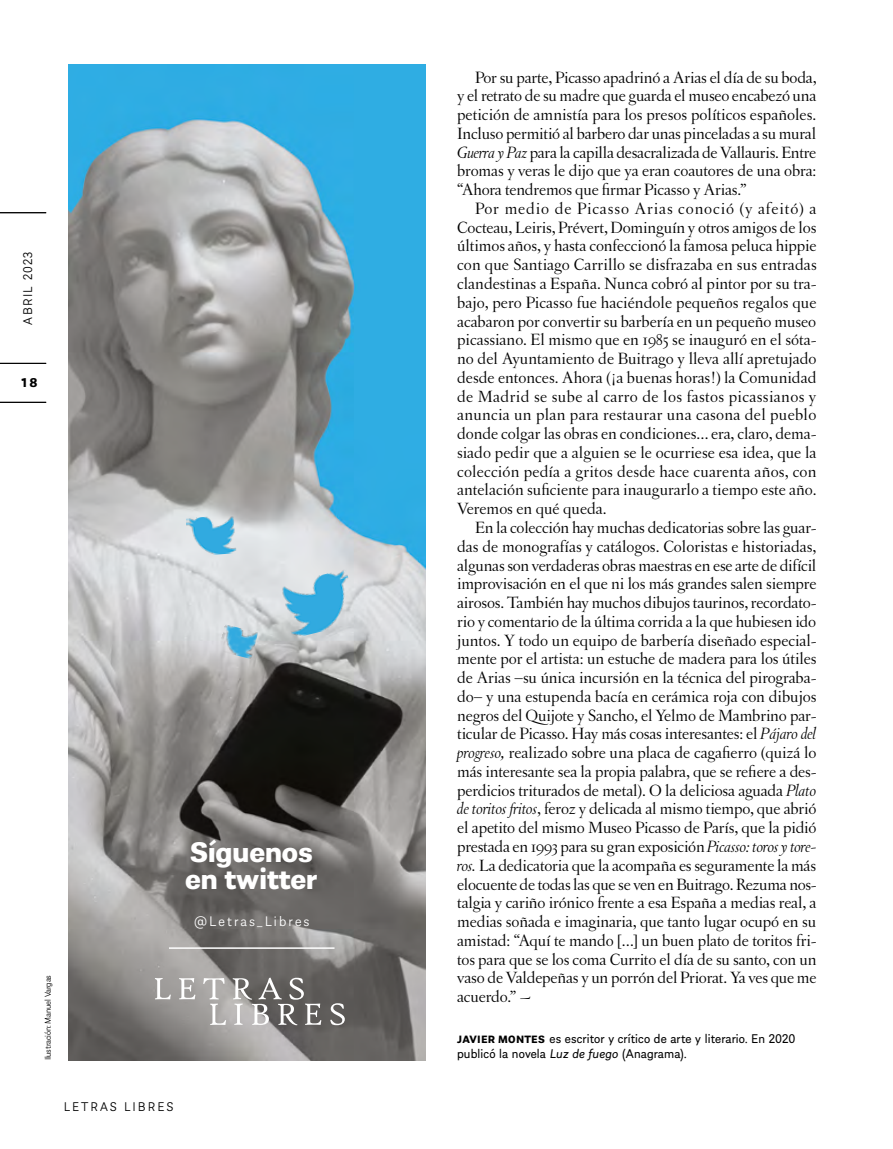
<style>
.page{position:relative;width:893px;height:1149px;background:#fff}
.page>*{position:absolute;margin:0;border:0;box-sizing:border-box;transform-origin:0 0}
.t1{font:700 30px/27px "Almanach";letter-spacing:-.015em;color:#fff}
.t2{font:17.25px/18.8px "Letras Oldstyle";letter-spacing:-.01em;color:#000;text-align:justify}
.t3{font:300 14.85px "Almanach";letter-spacing:.145em;color:#fff}
.t4{font:13.5px/15px "Almanach";letter-spacing:.01em;color:#000}
.t5{font:300 13.5px "Almanach";letter-spacing:.15em;color:#000}
.t6{font:300 13.5px "Almanach";letter-spacing:.1em;color:#000}
.t7{font:700 13.5px "Almanach";color:#000}
.t8{font:300 9px "Almanach";letter-spacing:-.015em;color:#000}
.s1{font-style:italic}
.s2{font-weight:700;font-size:11.25px}
</style>
<div class="page">
<hr style="left:0;top:212px;width:46px;height:1px;background:#000">
<hr style="left:0;top:402px;width:46px;height:1px;background:#000">
<hr style="left:0;top:363px;width:46px;height:1px;background:#000">
<img style="left:68px;top:65px;width:358px;height:994px">
<img style="left:279px;top:569px;width:81px;height:69px">
<img style="left:218px;top:624px;width:40px;height:35px">
<img style="left:186px;top:515px;width:51px;height:41px">
<svg style="left:155px;top:977px;width:190px;height:47px;background:#959391"></svg>
<hr style="left:169px;top:947px;width:166px;height:1px;background:#fff">
<p class="t6" style="left:18px;top:324px;width:74px;rotate:-90deg">ABRIL 2023</p>
<p class="t7" style="left:22px;top:372px;width:18px">18</p>
<h1 class="t1" style="left:185px;top:835px;width:134px">Síguenos en twitter</h1>
<p class="t3" style="left:194px;top:910px;width:117px">@Letras_Libres</p>
<p class="t8" style="left:42px;top:1060px;width:87px;rotate:-90deg">Ilustración: Manuel Vargas</p>
<p class="t5" style="left:64px;top:1096px;width:111px">LETRAS LIBRES</p>
<p class="t2" style="left:457px;top:68px;width:361px;text-indent:18px">Por su parte, Picasso apadrinó a Arias el día de su boda, y el retrato de su madre que guarda el museo encabezó una petición de amnistía para los presos políticos españoles.<br>Incluso permitió al barbero dar unas pinceladas a su mural <span class="s1">Guerra y Paz</span> para la capilla desacralizada de Vallauris. Entre bromas y veras le dijo que ya eran coautores de una obra: “Ahora tendremos que firmar Picasso y Arias.”</p>
<p class="t2" style="left:457px;top:199px;width:361px;text-indent:18px">Por medio de Picasso Arias conoció (y afeitó) a Cocteau, Leiris, Prévert, Dominguín y otros amigos de los últimos años, y hasta confeccionó la famosa peluca hippie con que Santiago Carrillo se disfrazaba en sus entradas clandestinas a España. Nunca cobró al pintor por su tra&shy;bajo, pero Picasso fue haciéndole pequeños regalos que acabaron por convertir su barbería en un pequeño museo picassiano. El mismo que en 1985 se inauguró en el sóta&shy;no del Ayuntamiento de Buitrago y lleva allí apretujado desde entonces. Ahora (¡a buenas horas!) la Comunidad de Madrid se sube al carro de los fastos picassianos y anuncia un plan para restaurar una casona del pueblo donde colgar las obras en condiciones… era, claro, dema&shy;siado pedir que a alguien se le ocurriese esa idea, que la colección pedía a gritos desde hace cuarenta años, con antelación suficiente para inaugurarlo a tiempo este año.<br>Veremos en qué queda.</p>
<p class="t2" style="left:457px;top:518px;width:361px;text-indent:18px">En la colección hay muchas dedicatorias sobre las guar&shy;das de monografías y catálogos. Coloristas e historiadas, algunas son verdaderas obras maestras en ese arte de difícil improvisación en el que ni los más grandes salen siempre airosos. También hay muchos dibujos taurinos, recordato&shy;rio y comentario de la última corrida a la que hubiesen ido juntos. Y todo un equipo de barbería diseñado especial&shy;mente por el artista: un estuche de madera para los útiles de Arias –su única incursión en la técnica del pirograba&shy;do– y una estupenda bacía en cerámica roja con dibujos negros del Quijote y Sancho, el Yelmo de Mambrino par&shy;ticular de Picasso. Hay más cosas interesantes: el <span class="s1">Pájaro del progreso,</span> realizado sobre una placa de cagafierro (quizá lo más interesante sea la propia palabra, que se refiere a des&shy;perdicios triturados de metal). O la deliciosa aguada <span class="s1">Plato de toritos fritos</span>, feroz y delicada al mismo tiempo, que abrió el apetito del mismo Museo Picasso de París, que la pidió prestada en 1993 para su gran exposición <span class="s1">Picasso: toros y tore&shy;ros.</span> La dedicatoria que la acompaña es seguramente la más elocuente de todas las que se ven en Buitrago. Rezuma nos&shy;talgia y cariño irónico frente a esa España a medias real, a medias soñada e imaginaria, que tanto lugar ocupó en su amistad: “Aquí te mando […] un buen plato de toritos fri&shy;tos para que se los coma Currito el día de su santo, con un vaso de Valdepeñas y un porrón del Priorat. Ya ves que me acuerdo.” ~</p>
<p class="t4" style="left:457px;top:1029px;width:340px"><span class="s2">JAVIER MONTES</span> es escritor y crítico de arte y literario. En 2020 publicó la novela <span class="s1">Luz de fuego</span> (Anagrama).</p>
</div>
